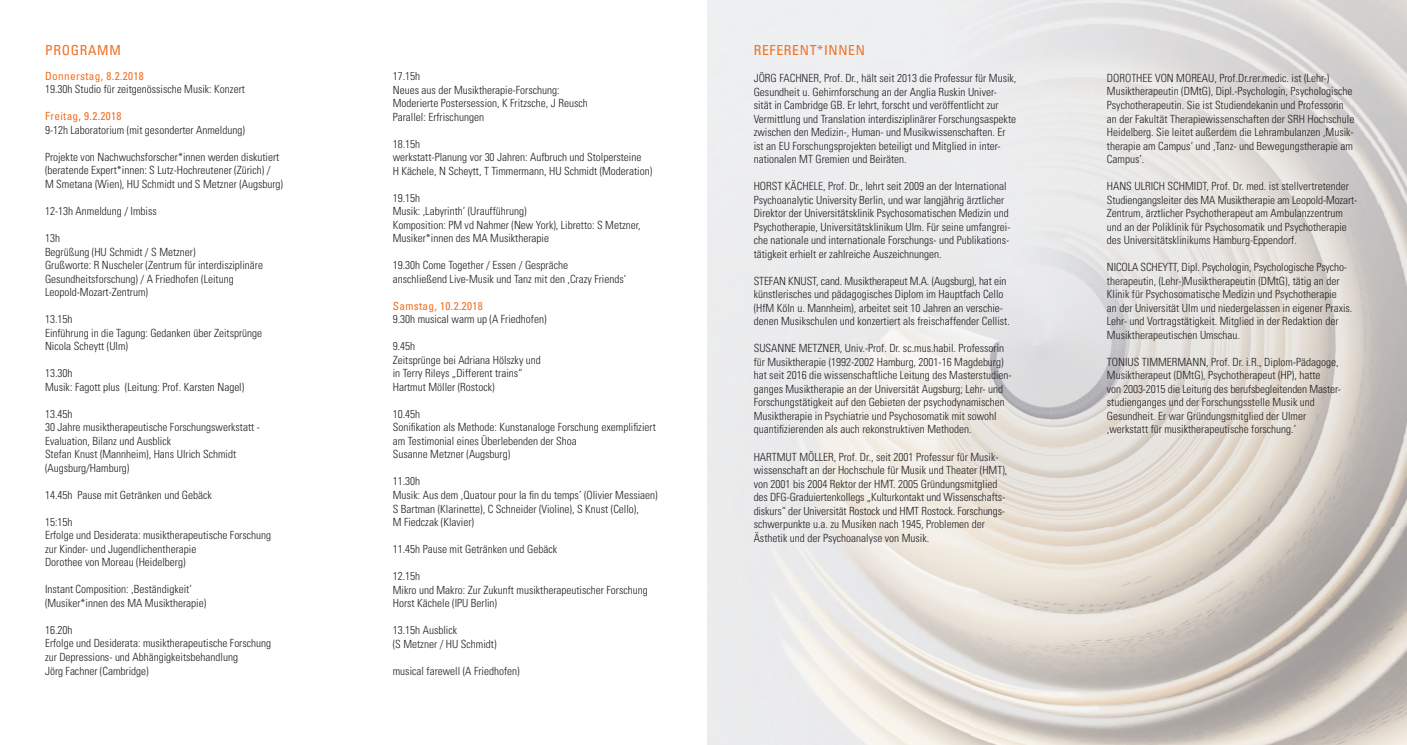
<style>
.page{position:relative;width:1407px;height:745px;background:#fff}
.page>*{position:absolute;margin:0;border:0;box-sizing:border-box;transform-origin:0 0}
.t1{font:condensed 13.75px "Univers LT Std";letter-spacing:.05em;color:#f36e21}
.t2{font:300 condensed 11.25px/13.5px "Univers LT Std";color:#231f20}
.t3{font:condensed 11.25px "Univers LT Std";letter-spacing:.03em;color:#f36e21}
</style>
<div class="page">
<img style="left:707px;top:0;width:700px;height:744px">
<p class="t1" style="left:45px;top:41px;width:77px">PROGRAMM</p>
<p class="t3" style="left:45px;top:69px;width:100px">Donnerstag, 8.2.2018</p>
<p class="t2" style="left:45px;top:83px;width:201px">19.30h Studio für zeitgenössische Musik: Konzert</p>
<p class="t3" style="left:45px;top:109px;width:78px">Freitag, 9.2.2018</p>
<p class="t2" style="left:45px;top:123px;width:201px">9-12h Laboratorium (mit gesonderter Anmeldung)</p>
<p class="t2" style="left:45px;top:150px;width:240px">Projekte von Nachwuchsforscher*innen werden diskutiert (beratende Expert*innen: S Lutz-Hochreutener (Zürich) /<br>M Smetana (Wien), HU Schmidt und S Metzner (Augsburg)</p>
<p class="t2" style="left:45px;top:204px;width:113px">12-13h Anmeldung / Imbiss</p>
<p class="t2" style="left:45px;top:231px;width:220px">13h<br>Begrüßung (HU Schmidt / S Metzner)<br>Grußworte: R Nuscheler (Zentrum für interdisziplinäre Gesundheitsforschung) / A Friedhofen (Leitung Leopold-Mozart-Zentrum)</p>
<p class="t2" style="left:45px;top:312px;width:219px">13.15h<br>Einführung in die Tagung: Gedanken über Zeitsprünge<br>Nicola Scheytt (Ulm)</p>
<p class="t2" style="left:45px;top:366px;width:201px">13.30h<br>Musik: Fagott plus (Leitung: Prof. Karsten Nagel)</p>
<p class="t2" style="left:45px;top:407px;width:216px">13.45h<br>30 Jahre musiktherapeutische Forschungswerkstatt -<br>Evaluation, Bilanz und Ausblick<br>Stefan Knust (Mannheim), Hans Ulrich Schmidt (Augsburg/Hamburg)</p>
<p class="t2" style="left:45px;top:488px;width:168px">14.45h Pause mit Getränken und Gebäck</p>
<p class="t2" style="left:45px;top:515px;width:228px">15:15h<br>Erfolge und Desiderata: musiktherapeutische Forschung zur Kinder- und Jugendlichentherapie<br>Dorothee von Moreau (Heidelberg)</p>
<p class="t2" style="left:45px;top:582px;width:163px">Instant Composition: ‚Beständigkeit’ (Musiker*innen des MA Musiktherapie)</p>
<p class="t2" style="left:45px;top:623px;width:228px">16.20h<br>Erfolge und Desiderata: musiktherapeutische Forschung zur Depressions- und Abhängigkeitsbehandlung<br>Jörg Fachner (Cambridge)</p>
<p class="t2" style="left:393px;top:69px;width:196px">17.15h<br>Neues aus der Musiktherapie-Forschung:<br>Moderierte Postersession, K Fritzsche, J Reusch<br>Parallel: Erfrischungen</p>
<p class="t2" style="left:393px;top:137px;width:261px">18.15h<br>werkstatt-Planung vor 30 Jahren: Aufbruch und Stolpersteine<br>H Kächele, N Scheytt, T Timmermann, HU Schmidt (Moderation)</p>
<p class="t2" style="left:393px;top:191px;width:249px">19.15h<br>Musik: ‚Labyrinth’ (Uraufführung)<br>Komposition: PM vd Nahmer (New York), Libretto: S Metzner, Musiker*innen des MA Musiktherapie</p>
<p class="t2" style="left:393px;top:258px;width:235px">19.30h Come Together / Essen / Gespräche<br>anschließend Live-Musik und Tanz mit den ‚Crazy Friends’</p>
<p class="t3" style="left:393px;top:298px;width:92px">Samstag, 10.2.2018</p>
<p class="t2" style="left:393px;top:312px;width:155px">9.30h musical warm up (A Friedhofen)</p>
<p class="t2" style="left:393px;top:339px;width:150px">9.45h<br>Zeitsprünge bei Adriana Hölszky und in Terry Rileys „Different trains“<br>Hartmut Möller (Rostock)</p>
<p class="t2" style="left:393px;top:407px;width:264px">10.45h<br>Sonifikation als Methode: Kunstanaloge Forschung exemplifiziert am Testimonial eines Überlebenden der Shoa<br>Susanne Metzner (Augsburg)</p>
<p class="t2" style="left:393px;top:474px;width:266px">11.30h<br>Musik: Aus dem ‚Quatour pour la fin du temps’ (Olivier Messiaen)<br>S Bartman (Klarinette), C Schneider (Violine), S Knust (Cello),<br>M Fiedczak (Klavier)</p>
<p class="t2" style="left:393px;top:542px;width:166px">11.45h Pause mit Getränken und Gebäck</p>
<p class="t2" style="left:393px;top:569px;width:256px">12.15h<br>Mikro und Makro: Zur Zukunft musiktherapeutischer Forschung<br>Horst Kächele (IPU Berlin)</p>
<p class="t2" style="left:393px;top:623px;width:105px">13.15h Ausblick<br>(S Metzner / HU Schmidt)</p>
<p class="t2" style="left:393px;top:663px;width:128px">musical farewell (A Friedhofen)</p>
<p class="t1" style="left:754px;top:41px;width:113px">REFERENT*INNEN</p>
<p class="t2" style="left:754px;top:71px;width:264px">JÖRG FACHNER, Prof. Dr., hält seit 2013 die Professur für Musik, Gesundheit u. Gehirnforschung an der Anglia Ruskin Univer&shy;sität in Cambridge GB. Er lehrt, forscht und veröffentlicht zur Vermittlung und Translation interdisziplinärer Forschungsaspekte zwischen den Medizin-, Human- und Musikwissenschaften. Er ist an EU Forschungsprojekten beteiligt und Mitglied in inter&shy;nationalen MT Gremien und Beiräten.</p>
<p class="t2" style="left:754px;top:179px;width:258px">HORST KÄCHELE, Prof. Dr., lehrt seit 2009 an der International Psychoanalytic University Berlin, und war langjährig ärztlicher Direktor der Universitätsklinik Psychosomatischen Medizin und Psychotherapie, Universitätsklinikum Ulm. Für seine umfangrei&shy;che nationale und internationale Forschungs- und Publikations&shy;tätigkeit erhielt er zahlreiche Auszeichnungen.</p>
<p class="t2" style="left:754px;top:274px;width:258px">STEFAN KNUST, cand. Musiktherapeut M.A. (Augsburg), hat ein künstlerisches und pädagogisches Diplom im Hauptfach Cello (HfM Köln u. Mannheim), arbeitet seit 10 Jahren an verschie&shy;denen Musikschulen und konzertiert als freischaffender Cellist.</p>
<p class="t2" style="left:754px;top:341px;width:259px">SUSANNE METZNER, Univ.-Prof. Dr. sc.mus.habil. Professorin für Musiktherapie (1992-2002 Hamburg, 2001-16 Magdeburg) hat seit 2016 die wissenschaftliche Leitung des Masterstudien&shy;ganges Musiktherapie an der Universität Augsburg; Lehr- und Forschungstätigkeit auf den Gebieten der psychodynamischen Musiktherapie in Psychiatrie und Psychosomatik mit sowohl quantifizierenden als auch rekonstruktiven Methoden.</p>
<p class="t2" style="left:754px;top:449px;width:255px">HARTMUT MÖLLER, Prof. Dr., seit 2001 Professur für Musik&shy;wissenschaft an der Hochschule für Musik und Theater (HMT), von 2001 bis 2004 Rektor der HMT. 2005 Gründungsmitglied des DFG-Graduiertenkollegs „Kulturkontakt und Wissenschafts&shy;diskurs“ der Universität Rostock und HMT Rostock. Forschungs&shy;schwerpunkte u.a. zu Musiken nach 1945, Problemen der Ästhetik und der Psychoanalyse von Musik.</p>
<p class="t2" style="left:1107px;top:71px;width:249px">DOROTHEE VON MOREAU, Prof.Dr.rer.medic. ist (Lehr-)<br>Musiktherapeutin (DMtG), Dipl.-Psychologin, Psychologische Psychotherapeutin. Sie ist Studiendekanin und Professorin an der Fakultät Therapiewissenschaften der SRH Hochschule Heidelberg. Sie leitet außerdem die Lehrambulanzen ‚Musik&shy;therapie am Campus’ und ‚Tanz- und Bewegungstherapie am Campus’.</p>
<p class="t2" style="left:1107px;top:179px;width:252px">HANS ULRICH SCHMIDT, Prof. Dr. med. ist stellvertretender Studiengangsleiter des MA Musiktherapie am Leopold-Mozart-Zentrum, ärztlicher Psychotherapeut am Ambulanzzentrum und an der Poliklinik für Psychosomatik und Psychotherapie des Universitätsklinikums Hamburg-Eppendorf.</p>
<p class="t2" style="left:1107px;top:260px;width:247px">NICOLA SCHEYTT, Dipl. Psychologin, Psychologische Psycho&shy;therapeutin, (Lehr-)Musiktherapeutin (DMtG), tätig an der Klinik für Psychosomatische Medizin und Psychotherapie<br>an der Universität Ulm und niedergelassen in eigener Praxis.<br>Lehr- und Vortragstätigkeit. Mitglied in der Redaktion der Musiktherapeutischen Umschau.</p>
<p class="t2" style="left:1107px;top:355px;width:235px">TONIUS TIMMERMANN, Prof. Dr. i.R., Diplom-Pädagoge, Musiktherapeut (DMtG), Psychotherapeut (HP), hatte<br>von 2003-2015 die Leitung des berufsbegleitenden Master&shy;studienganges und der Forschungsstelle Musik und Gesundheit. Er war Gründungsmitglied der Ulmer ‚werkstatt für musiktherapeutische forschung.’</p>
</div>
